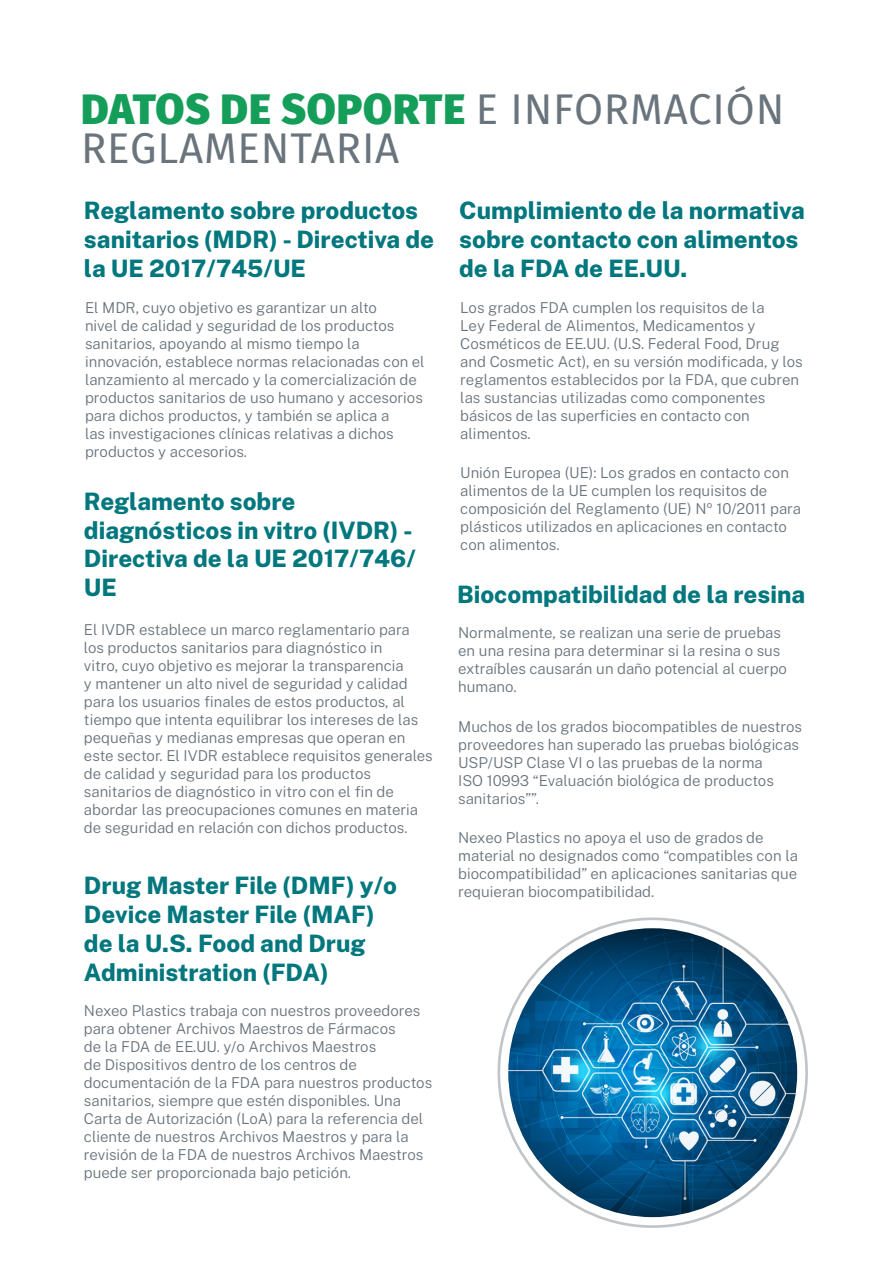
<style>
.page{position:relative;width:893px;height:1263px;background:#fff}
.page>*{position:absolute;margin:0;border:0;box-sizing:border-box;transform-origin:0 0}
.t1{font:900 42px "Fira Sans";letter-spacing:.02em;color:#159e59}
.t2{font:42px "Fira Sans";letter-spacing:.02em;color:#69747c}
.t3{font:800 24px/28.8px "Public Sans";color:#02777d}
.t4{font:300 15px/18px "Public Sans";color:#69747c}
.s1{font-weight:400;color:#69747c}
</style>
<div class="page">
<svg style="left:499px;top:919px;width:308px;height:307px"></svg>
<img style="left:508px;top:928px;width:289px;height:289px;border-radius:144px">
<p class="t1" style="left:81px;top:72px;width:705px">DATOS DE SOPORTE <span class="s1">E INFORMACIÓN</span></p>
<p class="t2" style="left:81px;top:116px;width:320px">REGLAMENTARIA</p>
<p class="t3" style="left:459px;top:196px;width:347px">Cumplimiento de la normativa sobre contacto con alimentos de la FDA de EE.UU.</p>
<p class="t3" style="left:84px;top:196px;width:352px">Reglamento sobre productos sanitarios (MDR) - Directiva de la UE 2017/745/UE</p>
<p class="t4" style="left:85px;top:298px;width:341px">El MDR, cuyo objetivo es garantizar un alto<br>nivel de calidad y seguridad de los productos sanitarios, apoyando al mismo tiempo la innovación, establece normas relacionadas con el lanzamiento al mercado y la comercialización de productos sanitarios de uso humano y accesorios para dichos productos, y también se aplica a<br>las investigaciones clínicas relativas a dichos productos y accesorios.</p>
<p class="t3" style="left:84px;top:486px;width:334px">Reglamento sobre diagnósticos in vitro (IVDR) -<br>Directiva de la UE 2017/746/<br>UE</p>
<p class="t4" style="left:84px;top:620px;width:350px">El IVDR establece un marco reglamentario para los productos sanitarios para diagnóstico in<br>vitro, cuyo objetivo es mejorar la transparencia<br>y mantener un alto nivel de seguridad y calidad para los usuarios finales de estos productos, al tiempo que intenta equilibrar los intereses de las pequeñas y medianas empresas que operan en este sector. El IVDR establece requisitos generales de calidad y seguridad para los productos sanitarios de diagnóstico in vitro con el fin de abordar las preocupaciones comunes en materia de seguridad en relación con dichos productos.</p>
<p class="t4" style="left:460px;top:298px;width:344px">Los grados FDA cumplen los requisitos de la<br>Ley Federal de Alimentos, Medicamentos y Cosméticos de EE.UU. (U.S. Federal Food, Drug and Cosmetic Act), en su versión modificada, y los reglamentos establecidos por la FDA, que cubren las sustancias utilizadas como componentes básicos de las superficies en contacto con alimentos.</p>
<p class="t4" style="left:460px;top:463px;width:342px">Unión Europea (UE): Los grados en contacto con alimentos de la UE cumplen los requisitos de composición del Reglamento (UE) Nº 10/2011 para plásticos utilizados en aplicaciones en contacto con alimentos.</p>
<p class="t3" style="left:457px;top:579px;width:349px">Biocompatibilidad de la resina</p>
<p class="t4" style="left:458px;top:623px;width:330px">Normalmente, se realizan una serie de pruebas en una resina para determinar si la resina o sus extraíbles causarán un daño potencial al cuerpo humano.</p>
<p class="t4" style="left:458px;top:717px;width:345px">Muchos de los grados biocompatibles de nuestros proveedores han superado las pruebas biológicas USP/USP Clase VI o las pruebas de la norma<br>ISO 10993 “Evaluación biológica de productos sanitarios””.</p>
<p class="t4" style="left:458px;top:828px;width:341px">Nexeo Plastics no apoya el uso de grados de material no designados como “compatibles con la biocompatibilidad” en aplicaciones sanitarias que requieran biocompatibilidad.</p>
<p class="t3" style="left:84px;top:870px;width:315px">Drug Master File (DMF) y/o<br>Device Master File (MAF) de la U.S. Food and Drug<br>Administration (FDA)</p>
<p class="t4" style="left:84px;top:1001px;width:350px">Nexeo Plastics trabaja con nuestros proveedores para obtener Archivos Maestros de Fármacos<br>de la FDA de EE.UU. y/o Archivos Maestros<br>de Dispositivos dentro de los centros de documentación de la FDA para nuestros productos sanitarios, siempre que estén disponibles. Una Carta de Autorización (LoA) para la referencia del cliente de nuestros Archivos Maestros y para la revisión de la FDA de nuestros Archivos Maestros puede ser proporcionada bajo petición.</p>
</div>
